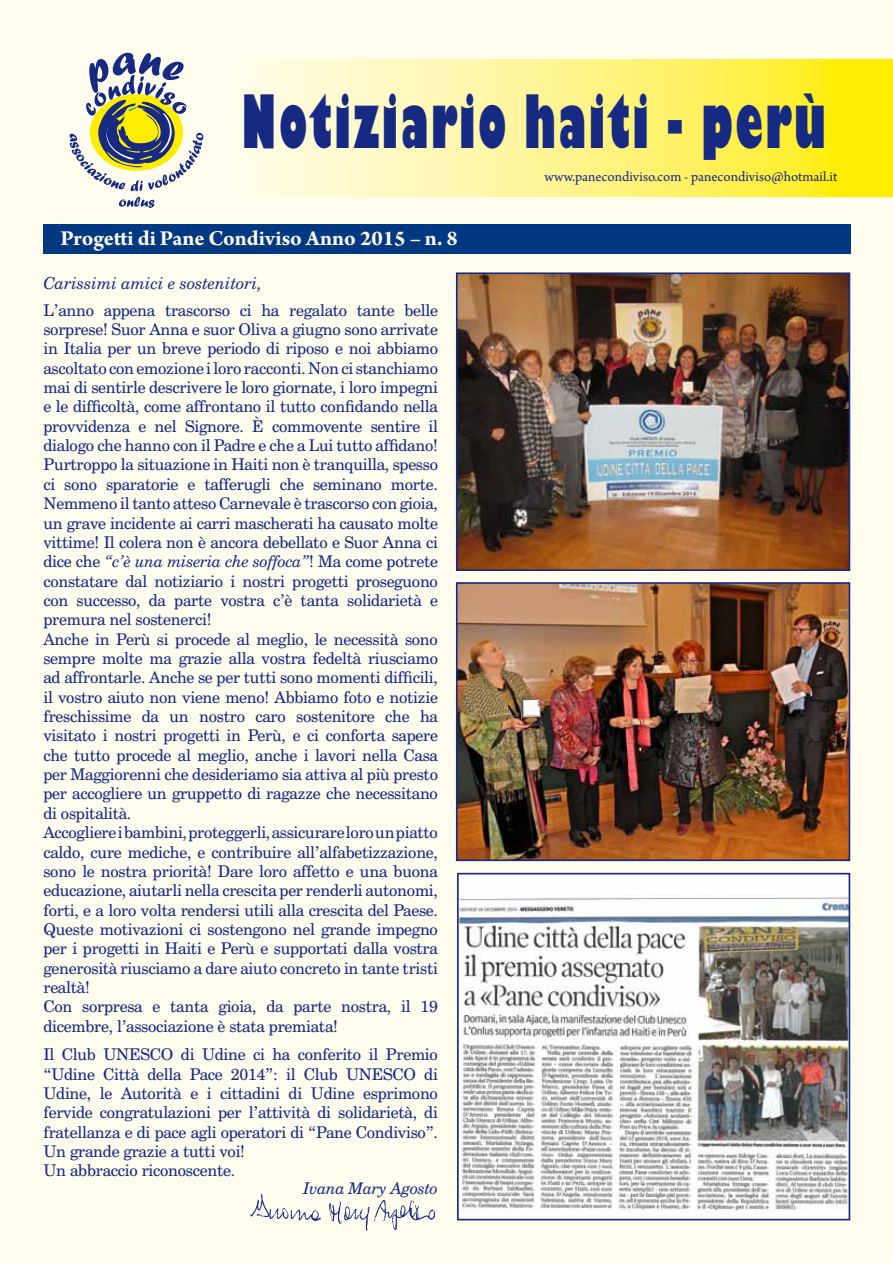
<style>
.page{position:relative;width:893px;height:1263px;background:#fffdee}
.page>*{position:absolute;margin:0;border:0;box-sizing:border-box;transform-origin:0 0}
.t1{font:800 72px "Gill Sans";letter-spacing:.06em;color:#162983;scale:.55 1}
.t2{font:700 22.5px "Arno Pro";letter-spacing:-.005em;color:#fffdee}
.t3{font:italic 16.5px "Century Schoolbook BT";color:#162983}
.t4{font:16.2px/19.4px "Century Schoolbook BT";letter-spacing:-.015em;color:#162983}
.t5{font:italic 16.2px "Century Schoolbook BT";letter-spacing:-.015em;color:#162983}
.t6{font:14.7px "Arno Pro";color:#162983}
.s1{font-style:italic}
</style>
<div class="page">
<div style="left:43px;top:224px;width:808px;height:30px;background:#003882"></div>
<svg style="left:119px;top:197px;width:35px;height:11px"></svg>
<svg style="left:70px;top:53px;width:133px;height:138px"></svg>
<svg style="left:265px;top:59px;width:628px;height:137px;background:#fff47f"></svg>
<img style="left:250px;top:1194px;width:185px;height:36px">
<img style="left:459px;top:275px;width:388px;height:293px">
<div style="left:456px;top:272px;width:394px;height:299px;border:2px solid #162983"></div>
<img style="left:459px;top:585px;width:388px;height:273px">
<div style="left:456px;top:582px;width:394px;height:279px;border:2px solid #162983"></div>
<img style="left:460px;top:876px;width:387px;height:341px">
<div style="left:457px;top:873px;width:393px;height:347px;border:2px solid #162983"></div>
<h1 class="t1" style="left:242px;top:77px;width:1064px">Notiziario haiti - perù</h1>
<p class="t6" style="left:544px;top:168px;width:294px">www.panecondiviso.com - panecondiviso@hotmail.it</p>
<h2 class="t2" style="left:60px;top:226px;width:399px">Progetti di Pane Condiviso Anno 2015 – n. 8</h2>
<p class="t3" style="left:43px;top:273px;width:220px">Carissimi amici e sostenitori,</p>
<p class="t4" style="left:43px;top:300px;width:396px">L’anno appena trascorso ci ha regalato tante belle sorprese! Suor Anna e suor Oliva a giugno sono arrivate in Italia per un breve periodo di riposo e noi abbiamo ascoltato con emozione i loro racconti. Non ci stanchiamo mai di sentirle descrivere le loro giornate, i loro impegni e le difficoltà, come affrontano il tutto confidando nella provvidenza e nel Signore. È commovente sentire il dialogo che hanno con il Padre e che a Lui tutto affidano!<br>Purtroppo la situazione in Haiti non è tranquilla, spesso ci sono sparatorie e tafferugli che seminano morte.<br>Nemmeno il tanto atteso Carnevale è trascorso con gioia, un grave incidente ai carri mascherati ha causato molte vittime! Il colera non è ancora debellato e Suor Anna ci dice che <span class="s1">“c’è una miseria che soffoca”</span>! Ma come potrete constatare dal notiziario i nostri progetti proseguono con successo, da parte vostra c’è tanta solidarietà e premura nel sostenerci!<br>Anche in Perù si procede al meglio, le necessità sono sempre molte ma grazie alla vostra fedeltà riusciamo ad affrontarle. Anche se per tutti sono momenti difficili, il vostro aiuto non viene meno! Abbiamo foto e notizie freschissime da un nostro caro sostenitore che ha visitato i nostri progetti in Perù, e ci conforta sapere che tutto procede al meglio, anche i lavori nella Casa per Maggiorenni che desideriamo sia attiva al più presto per accogliere un gruppetto di ragazze che necessitano di ospitalità.<br>Accogliere i bambini, proteggerli, assicurare loro un piatto caldo, cure mediche, e contribuire all’alfabetizzazione, sono le nostra priorità! Dare loro affetto e una buona educazione, aiutarli nella crescita per renderli autonomi, forti, e a loro volta rendersi utili alla crescita del Paese.<br>Queste motivazioni ci sostengono nel grande impegno per i progetti in Haiti e Perù e supportati dalla vostra generosità riusciamo a dare aiuto concreto in tante tristi realtà!<br>Con sorpresa e tanta gioia, da parte nostra, il 19 dicembre, l’associazione è stata premiata!</p>
<p class="t4" style="left:43px;top:1044px;width:396px">Il Club UNESCO di Udine ci ha conferito il Premio “Udine Città della Pace 2014”: il Club UNESCO di Udine, le Autorità e i cittadini di Udine esprimono fervide congratulazioni per l’attività di solidarietà, di fratellanza e di pace agli operatori di “Pane Condiviso”.<br>Un grande grazie a tutti voi!<br>Un abbraccio riconoscente.</p>
<p class="t5" style="left:303px;top:1178px;width:136px">Ivana Mary Agosto</p>
</div>
